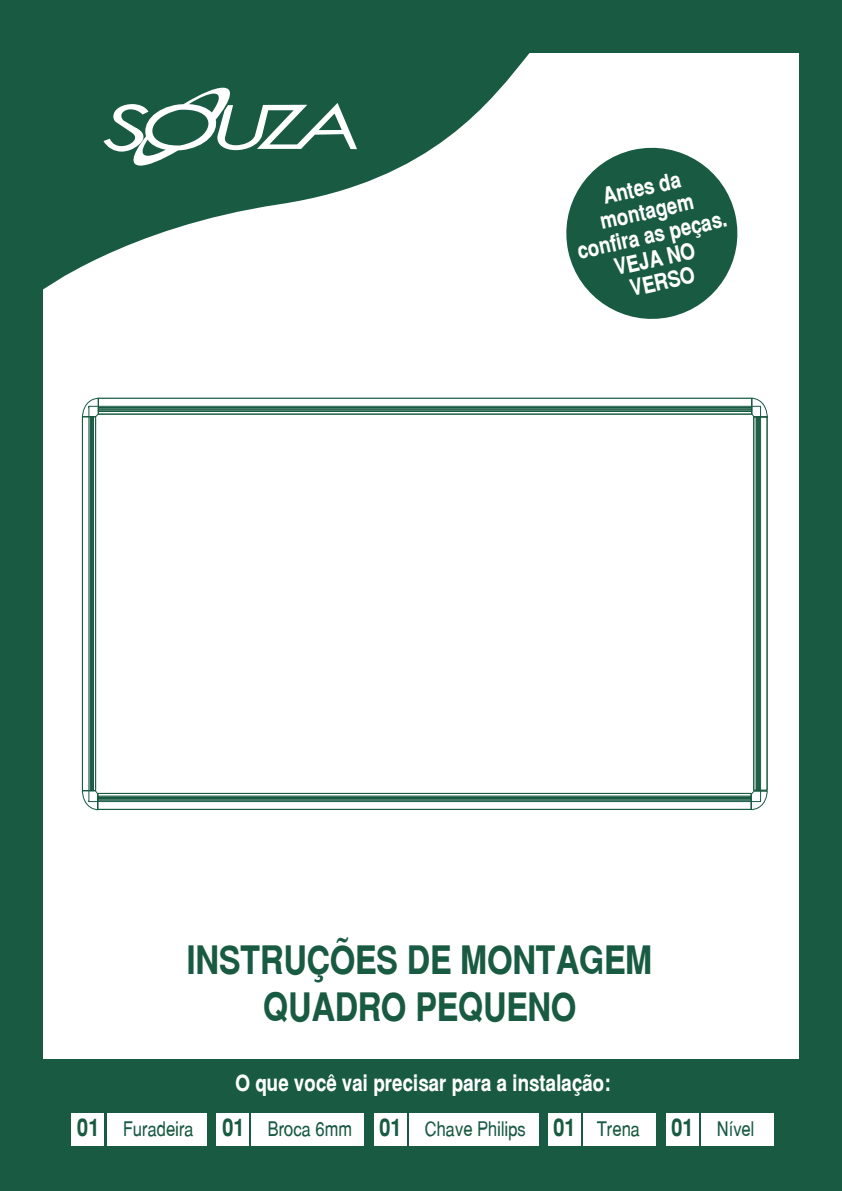
<style>
.page{position:relative;width:842px;height:1191px;background:#185a42}
.page>*{position:absolute;margin:0;border:0;box-sizing:border-box;transform-origin:0 0}
.t1{font:700 39px/46.8px "Switzerland Narrow";color:#185a42;text-align:center}
.t2{font:700 22.6px/24px "Switzerland Narrow";color:#fff;text-align:center}
.t3{font:20px "Switzerland Narrow Plain";color:#185a42}
.s1{font-family:"Switzerland Narrow";font-weight:700;font-size:24px}
</style>
<div class="page">
<div style="left:43px;top:53px;width:755px;height:1006px;background:#fff"></div>
<div style="left:107px;top:1112px;width:100px;height:33px;background:#fff"></div>
<div style="left:72px;top:1112px;width:32px;height:33px;background:#fff"></div>
<div style="left:252px;top:1112px;width:112px;height:33px;background:#fff"></div>
<div style="left:217px;top:1112px;width:32px;height:33px;background:#fff"></div>
<div style="left:409px;top:1112px;width:129px;height:33px;background:#fff"></div>
<div style="left:374px;top:1112px;width:32px;height:33px;background:#fff"></div>
<div style="left:583px;top:1112px;width:72px;height:33px;background:#fff"></div>
<div style="left:548px;top:1112px;width:32px;height:33px;background:#fff"></div>
<div style="left:701px;top:1112px;width:72px;height:33px;background:#fff"></div>
<div style="left:666px;top:1112px;width:32px;height:33px;background:#fff"></div>
<svg style="left:566px;top:147px;width:172px;height:172px"></svg>
<svg style="left:96px;top:409px;width:662px;height:387px"></svg>
<div style="left:98px;top:398px;width:654px;height:16px;border:1px solid #185a42"></div>
<div style="left:98px;top:410px;width:654px;height:2px;border:1px solid #185a42"></div>
<div style="left:98px;top:407px;width:654px;height:2px;border:1px solid #185a42"></div>
<div style="left:82px;top:416px;width:14px;height:375px;border:1px solid #185a42"></div>
<div style="left:92px;top:416px;width:2px;height:375px;border:1px solid #185a42"></div>
<div style="left:90px;top:416px;width:2px;height:375px;border:1px solid #185a42"></div>
<div style="left:98px;top:793px;width:653px;height:16px;border:1px solid #185a42"></div>
<div style="left:98px;top:796px;width:653px;height:2px;border:1px solid #185a42"></div>
<div style="left:98px;top:798px;width:653px;height:2px;border:1px solid #185a42"></div>
<svg style="left:82px;top:398px;width:17px;height:19px"></svg>
<svg style="left:82px;top:790px;width:16px;height:20px"></svg>
<div style="left:753px;top:416px;width:14px;height:374px;border:1px solid #185a42"></div>
<div style="left:756px;top:416px;width:1px;height:374px;border:1px solid #185a42"></div>
<div style="left:758px;top:416px;width:1px;height:374px;border:1px solid #185a42"></div>
<svg style="left:751px;top:790px;width:17px;height:20px"></svg>
<svg style="left:751px;top:398px;width:17px;height:20px"></svg>
<svg style="left:43px;top:53px;width:487px;height:237px;fill:#185a42"></svg>
<svg style="left:103px;top:88px;width:254px;height:78px"></svg>
<p class="t2" style="left:565px;top:192px;width:154px;rotate:-12deg">Antes da montagem confira as peças.<br>VEJA NO<br>VERSO</p>
<h1 class="t1" style="left:187px;top:936px;width:467px">INSTRUÇÕES DE MONTAGEM<br>QUADRO PEQUENO</h1>
<p class="t2" style="left:236px;top:1071px;width:377px">O que você vai precisar para a instalação:</p>
<p class="t3" style="left:77px;top:1116px;width:564px"><span class="s1">01</span> Furadeira <span class="s1">01</span> Broca 6mm <span class="s1">01</span> Chave Philips <span class="s1">01</span> Trena</p>
<p class="t3" style="left:671px;top:1116px;width:85px"><span class="s1">01</span> Nível</p>
</div>
